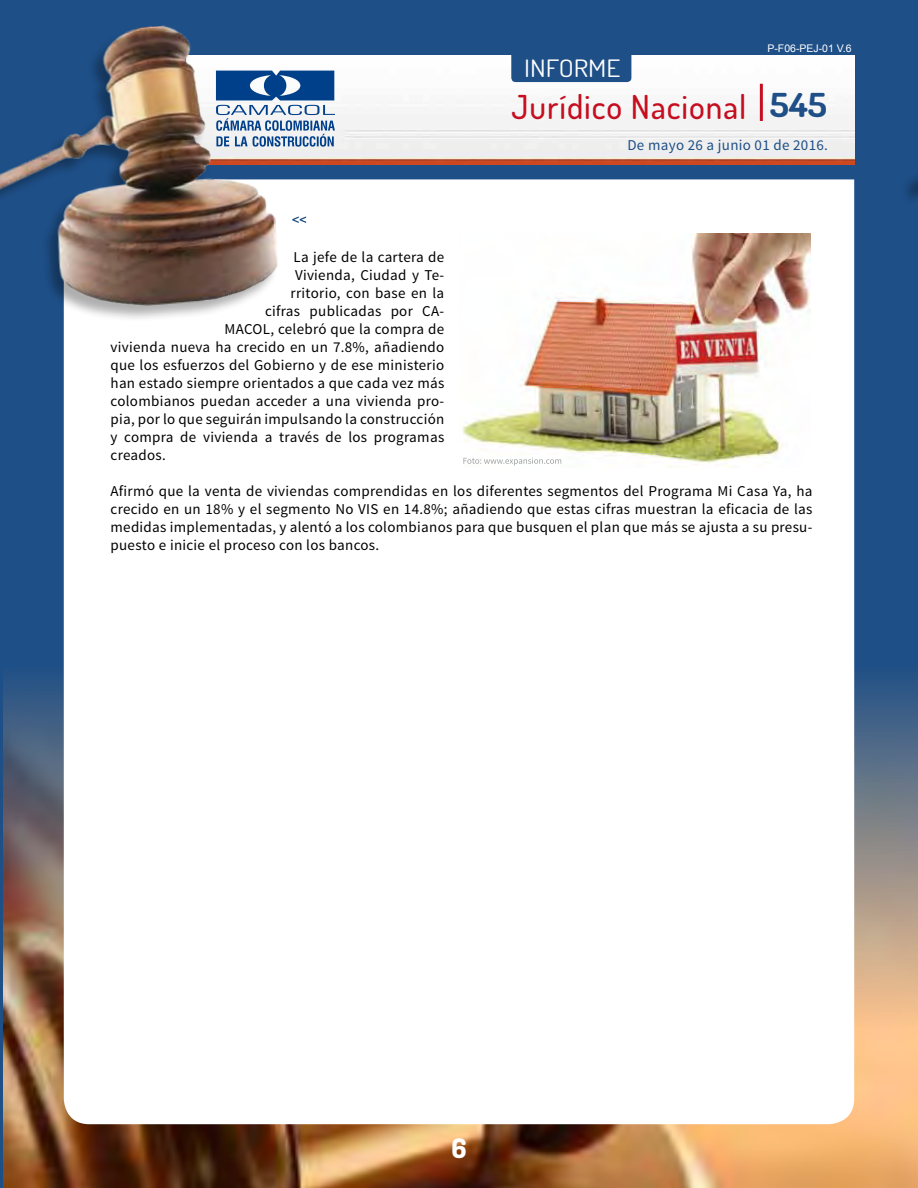
<style>
.page{position:relative;width:918px;height:1188px;background:#1e4f87}
.page>*{position:absolute;margin:0;border:0;box-sizing:border-box;transform-origin:0 0}
.t1{font:500 33px "Dosis";letter-spacing:.03em;color:#c50e1f}
.t2{font:800 27px "Dosis";color:#fff}
.t3{font:24px "Dosis";color:#fff;scale:1.14 1}
.t4{font:15px/18px "Source Sans Pro";letter-spacing:.02em;color:#000;text-align:justify}
.t5{font:15px "Source Sans Pro";letter-spacing:.02em;color:#1e4f87}
.t6{font:10.5px "Arial";color:#fff}
.s1{font-weight:700;color:#1e4f87}
</style>
<div class="page">
<img style="left:4px;top:665px;width:914px;height:523px">
<div style="left:64px;top:179px;width:790px;height:945px;background:#fff"></div>
<img style="left:281px;top:55px;width:573px;height:109px">
<div style="left:511px;top:37px;width:120px;height:45px;background:#1e4f87;border-radius:4px"></div>
<div style="left:0;top:26px;width:278px;height:297px;background:#000;opacity:.32"></div>
<img style="left:0;top:25px;width:281px;height:291px">
<svg style="left:216px;top:71px;width:119px;height:76px;background:#7998be"></svg>
<hr style="left:760px;top:84px;width:3px;height:37px;background:#c50e1f">
<svg style="left:292px;top:216px;width:14px;height:7px"></svg>
<img style="left:459px;top:233px;width:351px;height:235px">
<svg style="left:463px;top:458px;width:98px;height:8px"></svg>
<h3 class="t3" style="left:524px;top:53px;width:86px">INFORME</h3>
<p class="t6" style="left:767px;top:42px;width:86px">P-F06-PEJ-01 V.6</p>
<h1 class="t1" style="left:512px;top:85px;width:317px">Jurídico Nacional <span class="s1">545</span></h1>
<p class="t5" style="left:627px;top:136px;width:202px">De mayo 26 a junio 01 de 2016.</p>
<p class="t4" style="left:294px;top:249px;width:152px">La jefe de la cartera de</p>
<p class="t4" style="left:295px;top:267px;width:151px">Vivienda, Ciudad y Te-</p>
<p class="t4" style="left:291px;top:285px;width:155px">rritorio, con base en la</p>
<p class="t4" style="left:265px;top:303px;width:181px">cifras publicadas por CA-</p>
<p class="t4" style="left:225px;top:321px;width:221px">MACOL, celebró que la compra de</p>
<p class="t4" style="left:111px;top:339px;width:335px">vivienda nueva ha crecido en un 7.8%, añadiendo</p>
<p class="t4" style="left:111px;top:357px;width:335px">que los esfuerzos del Gobierno y de ese ministerio</p>
<p class="t4" style="left:111px;top:375px;width:335px">han estado siempre orientados a que cada vez más</p>
<p class="t4" style="left:111px;top:393px;width:335px">colombianos puedan acceder a una vivienda pro-</p>
<p class="t4" style="left:111px;top:411px;width:335px">pia, por lo que seguirán impulsando la construcción</p>
<p class="t4" style="left:111px;top:429px;width:335px">y compra de vivienda a través de los programas</p>
<p class="t4" style="left:111px;top:447px;width:57px">creados.</p>
<p class="t4" style="left:111px;top:483px;width:704px">Afirmó que la venta de viviendas comprendidas en los diferentes segmentos del Programa Mi Casa Ya, ha crecido en un 18% y el segmento No VIS en 14.8%; añadiendo que estas cifras muestran la eficacia de las medidas implementadas, y alentó a los colombianos para que busquen el plan que más se ajusta a su presu&shy;puesto e inicie el proceso con los bancos.</p>
<h2 class="t2" style="left:451px;top:1131px;width:17px">6</h2>
</div>
